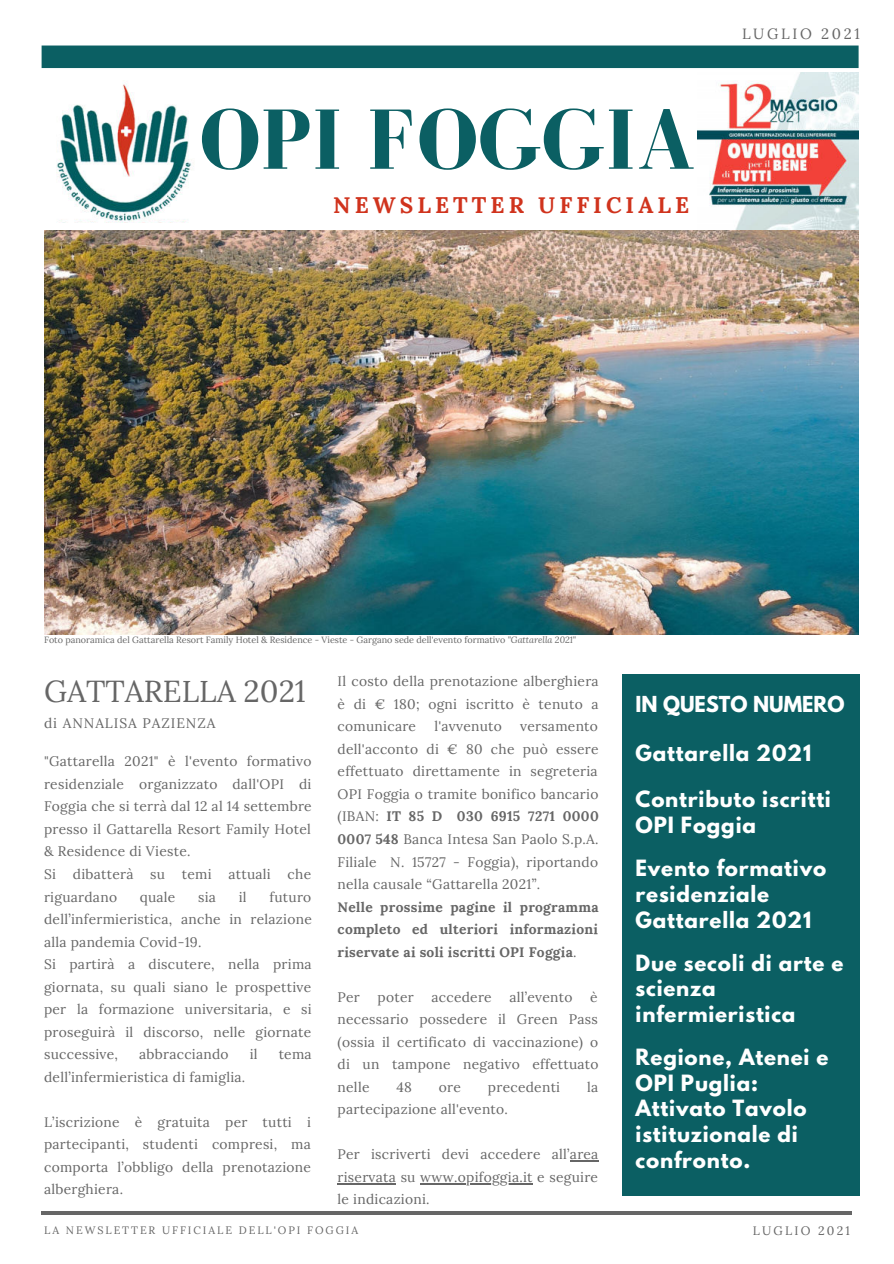
<style>
.page{position:relative;width:894px;height:1264px;background:#fff}
.page>*{position:absolute;margin:0;border:0;box-sizing:border-box;transform-origin:0 0}
.t1{font:700 87.75px "Bodoni FLF";color:#0b5f63}
.t2{font:30.3px "Lora";color:#666}
.t3{font:700 22.5px "Lora";letter-spacing:.18em;color:#d0331d}
.t4{font:700 19.8px/26px "League Spartan";letter-spacing:.04em;color:#fff}
.t5{font:700 19.5px "League Spartan";color:#fff}
.t6{font:14.85px "Lora";letter-spacing:.18em;color:#666}
.t7{font:13.8px/22.5px "Lora";letter-spacing:.02em;color:#666;text-align:justify}
.t8{font:700 13.8px/22.5px "Lora";letter-spacing:.02em;color:#666;text-align:justify}
.t9{font:13.8px "Lora";letter-spacing:.07em;color:#666}
.t10{font:12.3px "Lora";letter-spacing:.18em;color:#666}
.t11{font:10.8px "Lora";letter-spacing:.18em;color:#666}
.t12{font:9px "Lora";color:#666}
.s1{font-style:italic}
.s2{font-weight:700}
.s3{font-weight:400}
</style>
<div class="page">
<img style="left:44px;top:230px;width:814px;height:405px">
<hr style="left:42px;top:1211px;width:809px;height:3px;background:#666">
<div style="left:42px;top:46px;width:816px;height:22px;background:#0b5f63"></div>
<img style="left:56px;top:83px;width:136px;height:139px">
<img style="left:697px;top:72px;width:161px;height:157px">
<svg style="left:570px;top:1160px;width:28px;height:1px"></svg>
<hr style="left:337px;top:1182px;width:59px;height:2px;background:#666">
<hr style="left:420px;top:1182px;width:112px;height:2px;background:#666">
<div style="left:622px;top:673px;width:237px;height:522px;background:#0b5f63"></div>
<h1 class="t1" style="left:199px;top:92px;width:498px">OPI FOGGIA</h1>
<h3 class="t3" style="left:333px;top:186px;width:357px">NEWSLETTER UFFICIALE</h3>
<p class="t6" style="left:741px;top:23px;width:119px">LUGLIO 2021</p>
<p class="t12" style="left:44px;top:633px;width:533px">Foto panoramica del Gattarella Resort Family Hotel &amp; Residence - Vieste - Gargano sede dell'evento formativo <span class="s1">"Gattarella 2021"</span></p>
<p class="t7" style="left:337px;top:669px;width:262px">Il costo della prenotazione alberghiera è di € 180; ogni iscritto è tenuto a comunicare</p>
<h2 class="t2" style="left:44px;top:668px;width:263px">GATTARELLA 2021</h2>
<p class="t9" style="left:44px;top:712px;width:173px">di ANNALISA PAZIENZA</p>
<p class="t7" style="left:44px;top:749px;width:269px;text-align:left">"Gattarella 2021" è l'evento formativo residenziale organizzato dall'OPI di<br>Foggia che si terrà dal 12 al 14 settembre presso il Gattarella Resort Family Hotel &amp; Residence di Vieste.<br>Si dibatterà su temi attuali che riguardano</p>
<h3 class="t5" style="left:635px;top:689px;width:210px">IN QUESTO NUMERO</h3>
<h3 class="t4" style="left:635px;top:739px;width:177px">Gattarella 2021</h3>
<p class="t7" style="left:434px;top:714px;width:69px">l'avvenuto</p>
<p class="t7" style="left:337px;top:714px;width:262px;text-indent:182px">versamento dell'acconto di € 80 che può essere effettuato direttamente in segreteria OPI Foggia o tramite bonifico bancario (IBAN: <span class="s2">IT 85 D 030 6915 7271 0000<br>0007 548</span> Banca Intesa San Paolo S.p.A.<br>Filiale N. 15727 - Foggia), riportando nella causale “Gattarella 2021”.</p>
<p class="t8" style="left:337px;top:894px;width:262px">Nelle prossime pagine il programma completo ed ulteriori informazioni riservate ai soli iscritti OPI Foggia<span class="s3">.</span></p>
<p class="t7" style="left:337px;top:984px;width:24px">Per</p>
<p class="t7" style="left:377px;top:984px;width:38px">poter</p>
<p class="t7" style="left:431px;top:984px;width:62px">accedere</p>
<p class="t7" style="left:509px;top:984px;width:65px">all’evento</p>
<h3 class="t4" style="left:635px;top:785px;width:197px">Contributo iscritti<br>OPI Foggia</h3>
<h3 class="t4" style="left:635px;top:854px;width:192px">Evento formativo residenziale<br>Gattarella 2021</h3>
<h3 class="t4" style="left:635px;top:949px;width:209px">Due secoli di arte e scienza infermieristica</h3>
<h3 class="t4" style="left:635px;top:1043px;width:194px">Regione, Atenei e<br>OPI Puglia:<br>Attivato Tavolo istituzionale di confronto.</h3>
<p class="t7" style="left:44px;top:884px;width:269px;text-align:left;text-indent:225px">futuro dell’infermieristica, anche in relazione alla pandemia Covid-19.<br>Si partirà a discutere, nella prima giornata, su quali siano le prospettive per la formazione universitaria, e si proseguirà il discorso, nelle giornate successive,</p>
<p class="t7" style="left:140px;top:884px;width:37px">quale</p>
<p class="t7" style="left:198px;top:884px;width:19px">sia</p>
<p class="t7" style="left:239px;top:884px;width:9px">il</p>
<p class="t7" style="left:337px;top:984px;width:262px;text-indent:252px">è necessario possedere il Green Pass (ossia il certificato di vaccinazione) o di un tampone negativo effettuato nelle</p>
<p class="t7" style="left:139px;top:1042px;width:91px">abbracciando</p>
<p class="t7" style="left:250px;top:1042px;width:9px">il</p>
<p class="t7" style="left:278px;top:1042px;width:35px">tema</p>
<p class="t7" style="left:44px;top:1064px;width:203px">dell’infermieristica di famiglia.</p>
<p class="t7" style="left:44px;top:1109px;width:268px">L’iscrizione è gratuita per tutti i partecipanti, studenti compresi, ma comporta l’obbligo della prenotazione alberghiera.</p>
<p class="t7" style="left:396px;top:1074px;width:17px">48</p>
<p class="t7" style="left:439px;top:1074px;width:24px">ore</p>
<p class="t7" style="left:488px;top:1074px;width:74px">precedenti</p>
<p class="t7" style="left:587px;top:1074px;width:13px">la</p>
<p class="t7" style="left:337px;top:1097px;width:172px">partecipazione all'evento.</p>
<p class="t7" style="left:337px;top:1142px;width:262px">Per iscriverti devi accedere all’area riservata su www.opifoggia.it e seguire le indicazioni.</p>
<p class="t11" style="left:44px;top:1221px;width:315px">LA NEWSLETTER UFFICIALE DELL'OPI FOGGIA</p>
<p class="t10" style="left:752px;top:1221px;width:99px">LUGLIO 2021</p>
</div>
